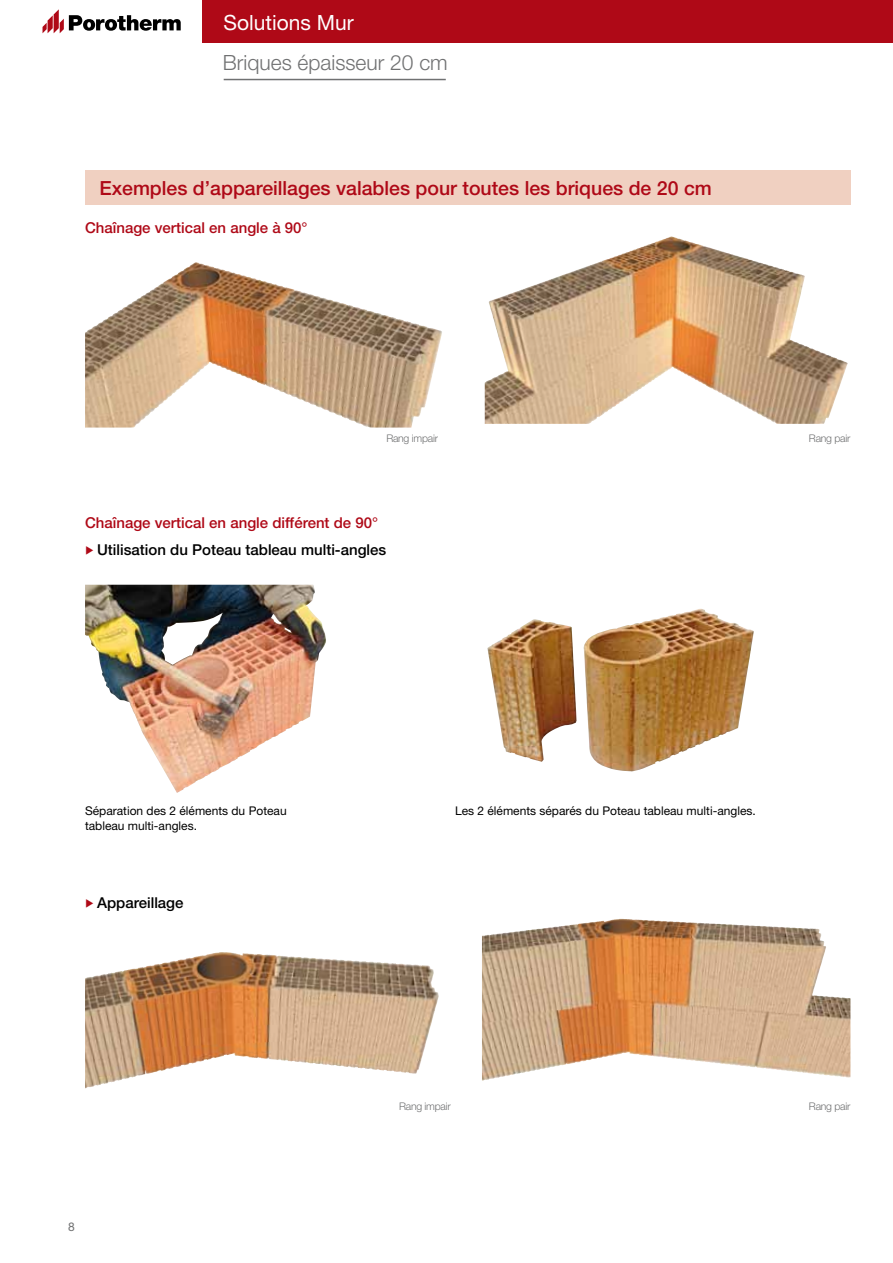
<style>
.page{position:relative;width:893px;height:1263px;background:#fff}
.page>*{position:absolute;margin:0;border:0;box-sizing:border-box;transform-origin:0 0}
.t1{font:300 21px "Helvetica Neue LT Std";color:#707172}
.t2{font:21px "Helvetica Neue LT Std";color:#fff}
.t3{font:500 19.5px "Helvetica Neue";color:#af0917}
.t4{font:500 15px "Helvetica Neue";color:#af0917}
.t5{font:500 15px "Helvetica Neue";color:#000}
.t6{font:12px/15px "Helvetica Neue";color:#000}
.t7{font:12px "Helvetica Neue LT Std";color:#707172}
.t8{font:300 10.5px "Helvetica Neue";letter-spacing:-.025em;color:#707172}
.s1{font-family:"Minion Pro";font-weight:400;font-size:18px;color:#af0917}
</style>
<div class="page">
<div style="left:202px;top:0;width:691px;height:43px;background:#af0917"></div>
<svg style="left:43px;top:9px;width:138px;height:24px"></svg>
<svg style="left:85px;top:262px;width:357px;height:166px"></svg>
<img style="left:123px;top:264px;width:69px;height:45px">
<svg style="left:85px;top:952px;width:354px;height:137px"></svg>
<img style="left:93px;top:952px;width:126px;height:25px">
<svg style="left:485px;top:236px;width:363px;height:188px"></svg>
<img style="left:624px;top:237px;width:45px;height:16px">
<svg style="left:482px;top:918px;width:368px;height:163px"></svg>
<img style="left:531px;top:919px;width:88px;height:11px">
<img style="left:85px;top:585px;width:241px;height:208px">
<img style="left:487px;top:609px;width:267px;height:162px">
<div style="left:85px;top:170px;width:765px;height:34px;background:#f0d0c1"></div>
<hr style="left:224px;top:79px;width:222px;height:1px;background:#707172">
<h1 class="t2" style="left:223px;top:10px;width:132px">Solutions Mur</h1>
<h1 class="t1" style="left:223px;top:50px;width:226px">Briques épaisseur 20 cm</h1>
<h2 class="t3" style="left:99px;top:176px;width:614px">Exemples d’appareillages valables pour toutes les briques de 20 cm</h2>
<p class="t4" style="left:85px;top:219px;width:224px">Chaînage vertical en angle à 90°</p>
<p class="t8" style="left:386px;top:432px;width:53px">Rang impair</p>
<p class="t4" style="left:85px;top:514px;width:295px">Chaînage vertical en angle différent de 90°</p>
<p class="t5" style="left:85px;top:540px;width:303px"><span class="s1">▶</span> Utilisation du Poteau tableau multi-angles</p>
<p class="t8" style="left:809px;top:432px;width:43px">Rang pair</p>
<p class="t6" style="left:85px;top:803px;width:203px">Séparation des 2 éléments du Poteau tableau multi-angles.</p>
<p class="t6" style="left:455px;top:803px;width:302px">Les 2 éléments séparés du Poteau tableau multi-angles.</p>
<p class="t5" style="left:85px;top:894px;width:100px"><span class="s1">▶</span> Appareillage</p>
<p class="t7" style="left:68px;top:1220px;width:8px">8</p>
<p class="t8" style="left:399px;top:1099px;width:53px">Rang impair</p>
<p class="t8" style="left:809px;top:1099px;width:43px">Rang pair</p>
</div>
